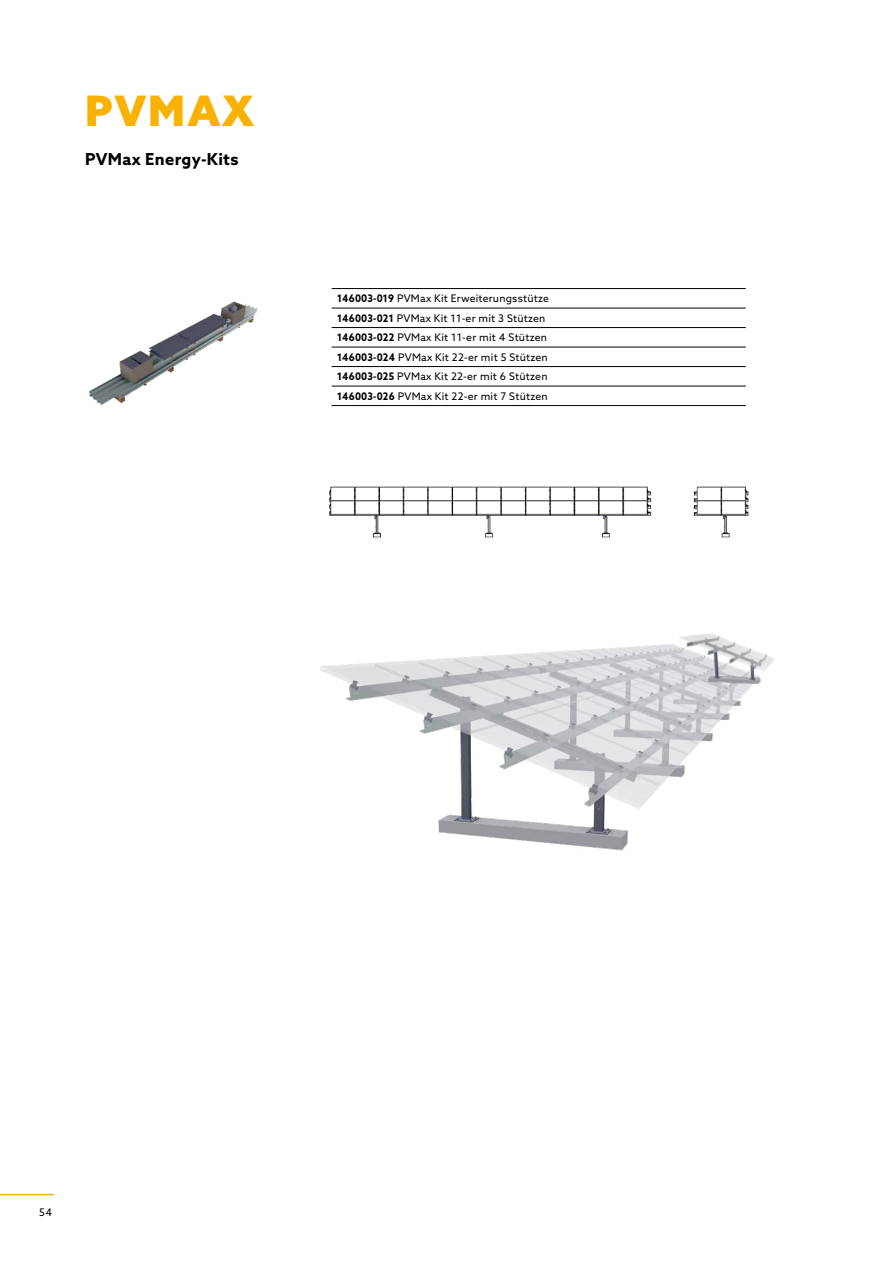
<style>
.page{position:relative;width:893px;height:1263px;background:#fff}
.page>*{position:absolute;margin:0;border:0;box-sizing:border-box;transform-origin:0 0}
.t1{font:900 42px "Azo Sans";letter-spacing:.05em;color:#f9b104}
.t2{font:700 16.5px "Azo Sans";letter-spacing:.02em;color:#000}
.t3{font:10.5px/19.5px "Azo Sans";letter-spacing:.02em;color:#000}
.s1{font-weight:700}
</style>
<div class="page">
<hr style="left:0;top:1194px;width:54px;height:1px;background:#f9b104">
<hr style="left:332px;top:288px;width:414px;height:1px;background:#000">
<hr style="left:332px;top:308px;width:414px;height:1px;background:#000">
<hr style="left:332px;top:327px;width:414px;height:1px;background:#000">
<hr style="left:332px;top:347px;width:414px;height:1px;background:#000">
<hr style="left:332px;top:366px;width:414px;height:1px;background:#000">
<hr style="left:332px;top:386px;width:414px;height:1px;background:#000">
<hr style="left:332px;top:405px;width:414px;height:1px;background:#000">
<img style="left:88px;top:301px;width:170px;height:105px">
<img style="left:320px;top:644px;width:421px;height:207px">
<img style="left:669px;top:633px;width:106px;height:69px">
<img style="left:329px;top:486px;width:420px;height:52px">
<h1 class="t1" style="left:85px;top:83px;width:170px">PVMAX</h1>
<h2 class="t2" style="left:85px;top:148px;width:155px">PVMax Energy-Kits</h2>
<p class="t3" style="left:337px;top:289px;width:213px"><span class="s1">146003-019</span> PVMax Kit Erweiterungsstütze <span class="s1">146003-021</span> PVMax Kit 11-er mit 3 Stützen <span class="s1">146003-022</span> PVMax Kit 11-er mit 4 Stützen <span class="s1">146003-024</span> PVMax Kit 22-er mit 5 Stützen <span class="s1">146003-025</span> PVMax Kit 22-er mit 6 Stützen <span class="s1">146003-026</span> PVMax Kit 22-er mit 7 Stützen</p>
<p class="t3" style="left:39px;top:1202px;width:14px">54</p>
</div>
